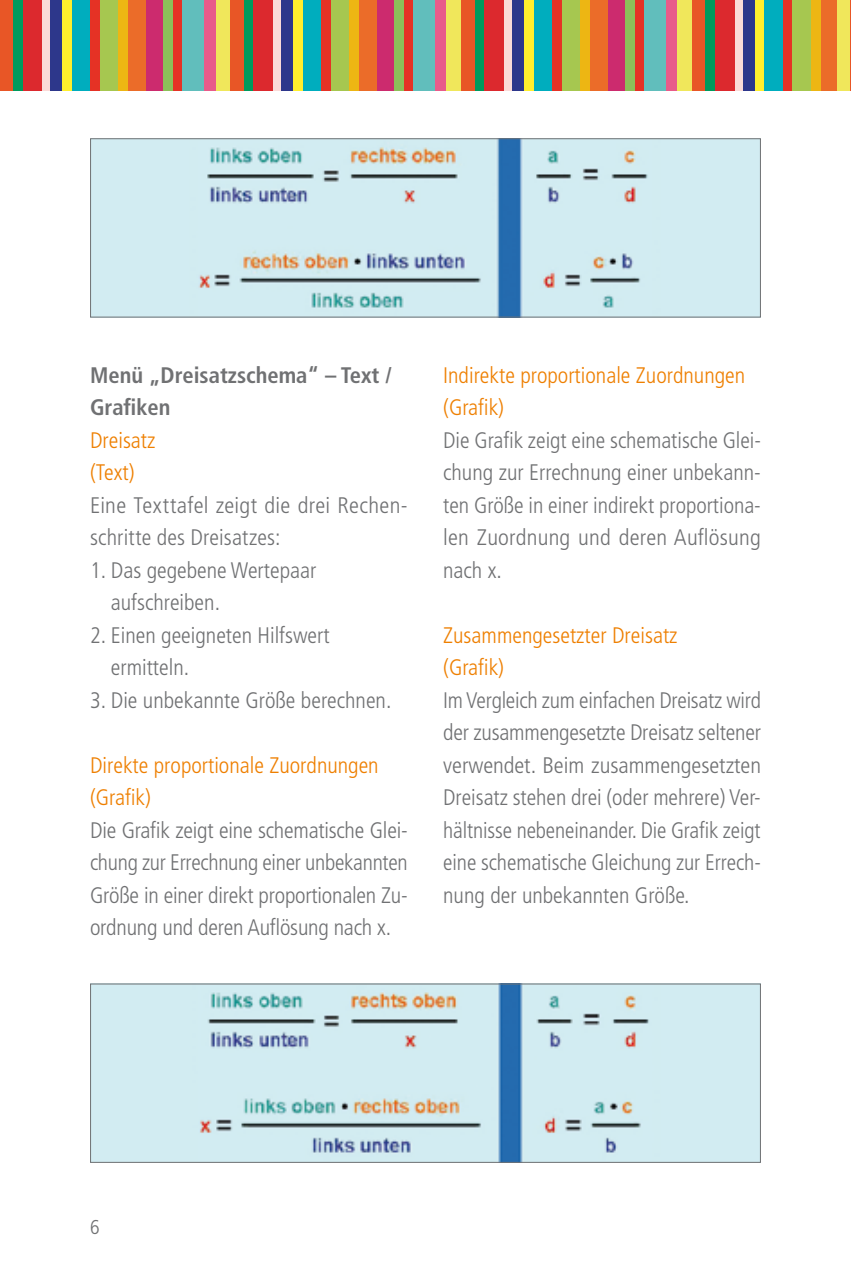
<style>
.page{position:relative;width:851px;height:1276px;background:#fff}
.page>*{position:absolute;margin:0;border:0;box-sizing:border-box;transform-origin:0 0}
.t1{font:300 condensed 22.5px/32.5px "Frutiger LT Std";color:#707173}
.t2{font:300 condensed 22.5px/32.5px "Frutiger LT Std";color:#ee7f00}
.t3{font:700 condensed 22.5px/32.5px "Frutiger LT Std";color:#707173}
.t4{font:300 condensed 20px "Frutiger LT Std";color:#707173}
</style>
<div class="page">
<div style="left:0;top:0;width:13px;height:90px;background:#e85626"></div>
<div style="left:13px;top:0;width:10px;height:90px;background:#009a5d"></div>
<div style="left:23px;top:0;width:19px;height:90px;background:#dc292e"></div>
<div style="left:42px;top:0;width:9px;height:90px;background:#fbdbd8"></div>
<div style="left:51px;top:0;width:11px;height:90px;background:#2d378b"></div>
<div style="left:62px;top:0;width:10px;height:90px;background:#ffef2d"></div>
<div style="left:72px;top:0;width:18px;height:90px;background:#00adbe"></div>
<div style="left:90px;top:0;width:10px;height:90px;background:#e53225"></div>
<div style="left:100px;top:0;width:18px;height:90px;background:#a6c750"></div>
<div style="left:118px;top:0;width:10px;height:90px;background:#edb613"></div>
<div style="left:128px;top:0;width:18px;height:90px;background:#eb6c29"></div>
<div style="left:146px;top:0;width:17px;height:90px;background:#cc2b6e"></div>
<div style="left:163px;top:0;width:10px;height:90px;background:#8cbf59"></div>
<div style="left:173px;top:0;width:10px;height:90px;background:#e53225"></div>
<div style="left:183px;top:0;width:21px;height:90px;background:#61bebc"></div>
<div style="left:204px;top:0;width:11px;height:90px;background:#e85b8a"></div>
<div style="left:215px;top:0;width:15px;height:90px;background:#f0e75b"></div>
<div style="left:230px;top:0;width:14px;height:90px;background:#e85626"></div>
<div style="left:244px;top:0;width:9px;height:90px;background:#009a5d"></div>
<div style="left:253px;top:0;width:20px;height:90px;background:#dc292e"></div>
<div style="left:273px;top:0;width:8px;height:90px;background:#fbdbd8"></div>
<div style="left:281px;top:0;width:12px;height:90px;background:#2d378b"></div>
<div style="left:293px;top:0;width:10px;height:90px;background:#ffef2d"></div>
<div style="left:303px;top:0;width:18px;height:90px;background:#00adbe"></div>
<div style="left:321px;top:0;width:10px;height:90px;background:#e53225"></div>
<div style="left:331px;top:0;width:18px;height:90px;background:#a6c750"></div>
<div style="left:349px;top:0;width:10px;height:90px;background:#edb613"></div>
<div style="left:359px;top:0;width:18px;height:90px;background:#eb6c29"></div>
<div style="left:377px;top:0;width:16px;height:90px;background:#cc2b6e"></div>
<div style="left:393px;top:0;width:10px;height:90px;background:#8cbf59"></div>
<div style="left:403px;top:0;width:10px;height:90px;background:#e53225"></div>
<div style="left:413px;top:0;width:22px;height:90px;background:#61bebc"></div>
<div style="left:435px;top:0;width:11px;height:90px;background:#e85b8a"></div>
<div style="left:446px;top:0;width:15px;height:90px;background:#f0e75b"></div>
<div style="left:461px;top:0;width:13px;height:90px;background:#e85626"></div>
<div style="left:474px;top:0;width:10px;height:90px;background:#009a5d"></div>
<div style="left:484px;top:0;width:20px;height:90px;background:#dc292e"></div>
<div style="left:504px;top:0;width:8px;height:90px;background:#fbdbd8"></div>
<div style="left:512px;top:0;width:12px;height:90px;background:#2d378b"></div>
<div style="left:524px;top:0;width:10px;height:90px;background:#ffef2d"></div>
<div style="left:534px;top:0;width:18px;height:90px;background:#00adbe"></div>
<div style="left:552px;top:0;width:10px;height:90px;background:#e53225"></div>
<div style="left:562px;top:0;width:18px;height:90px;background:#a6c750"></div>
<div style="left:580px;top:0;width:10px;height:90px;background:#edb613"></div>
<div style="left:590px;top:0;width:18px;height:90px;background:#eb6c29"></div>
<div style="left:608px;top:0;width:16px;height:90px;background:#cc2b6e"></div>
<div style="left:624px;top:0;width:10px;height:90px;background:#8cbf59"></div>
<div style="left:634px;top:0;width:10px;height:90px;background:#e53225"></div>
<div style="left:644px;top:0;width:21px;height:90px;background:#61bebc"></div>
<div style="left:665px;top:0;width:12px;height:90px;background:#e85b8a"></div>
<div style="left:677px;top:0;width:15px;height:90px;background:#f0e75b"></div>
<div style="left:692px;top:0;width:13px;height:90px;background:#e85626"></div>
<div style="left:705px;top:0;width:10px;height:90px;background:#009a5d"></div>
<div style="left:715px;top:0;width:20px;height:90px;background:#dc292e"></div>
<div style="left:735px;top:0;width:8px;height:90px;background:#fbdbd8"></div>
<div style="left:743px;top:0;width:11px;height:90px;background:#2d378b"></div>
<div style="left:754px;top:0;width:10px;height:90px;background:#ffef2d"></div>
<div style="left:764px;top:0;width:18px;height:90px;background:#00adbe"></div>
<div style="left:782px;top:0;width:10px;height:90px;background:#e53225"></div>
<div style="left:792px;top:0;width:18px;height:90px;background:#a6c750"></div>
<div style="left:810px;top:0;width:10px;height:90px;background:#edb613"></div>
<div style="left:820px;top:0;width:18px;height:90px;background:#eb6c29"></div>
<div style="left:836px;top:0;width:14px;height:90px;background:#f0e75b"></div>
<hr style="left:850px;top:0;width:1px;height:90px;background:#e85626">
<img style="left:92px;top:985px;width:666px;height:175px">
<img style="left:90px;top:140px;width:670px;height:178px">
<div style="left:90px;top:138px;width:670px;height:179px;border:1px solid #707173"></div>
<p class="t3" style="left:90px;top:358px;width:303px">Menü „Dreisatzschema“ – Text /<br>Grafiken</p>
<p class="t2" style="left:90px;top:424px;width:67px">Dreisatz (Text)</p>
<p class="t1" style="left:90px;top:489px;width:319px">Eine Texttafel zeigt die drei Rechen&shy;schritte des Dreisatzes:</p>
<p class="t1" style="left:111px;top:554px;width:207px;text-indent:-21px">1. Das gegebene Wertepaar aufschreiben.</p>
<p class="t1" style="left:111px;top:619px;width:220px;text-indent:-21px">2. Einen geeigneten Hilfswert ermitteln.</p>
<p class="t1" style="left:90px;top:684px;width:303px">3. Die unbekannte Größe berechnen.</p>
<p class="t2" style="left:90px;top:749px;width:290px">Direkte proportionale Zuordnungen (Grafik)</p>
<p class="t1" style="left:90px;top:814px;width:319px;text-align:justify">Die Grafik zeigt eine schematische Glei&shy;chung zur Errechnung einer unbekannten Größe in einer direkt proportionalen Zu&shy;ordnung und deren Auflösung nach x.</p>
<p class="t2" style="left:443px;top:359px;width:303px">Indirekte proportionale Zuordnungen (Grafik)</p>
<p class="t1" style="left:443px;top:424px;width:319px;text-align:justify">Die Grafik zeigt eine schematische Glei&shy;chung zur Errechnung einer unbekann&shy;ten Größe in einer indirekt proportiona&shy;len Zuordnung und deren Auflösung nach x.</p>
<p class="t2" style="left:443px;top:619px;width:236px">Zusammengesetzter Dreisatz (Grafik)</p>
<p class="t1" style="left:443px;top:684px;width:319px;text-align:justify">Im Vergleich zum einfachen Dreisatz wird der zusammengesetzte Dreisatz seltener verwendet. Beim zusammengesetzten Dreisatz stehen drei (oder mehrere) Ver&shy;hältnisse nebeneinander. Die Grafik zeigt eine schematische Gleichung zur Errech&shy;nung der unbekannten Größe.</p>
<p class="t4" style="left:90px;top:1216px;width:11px">6</p>
</div>
